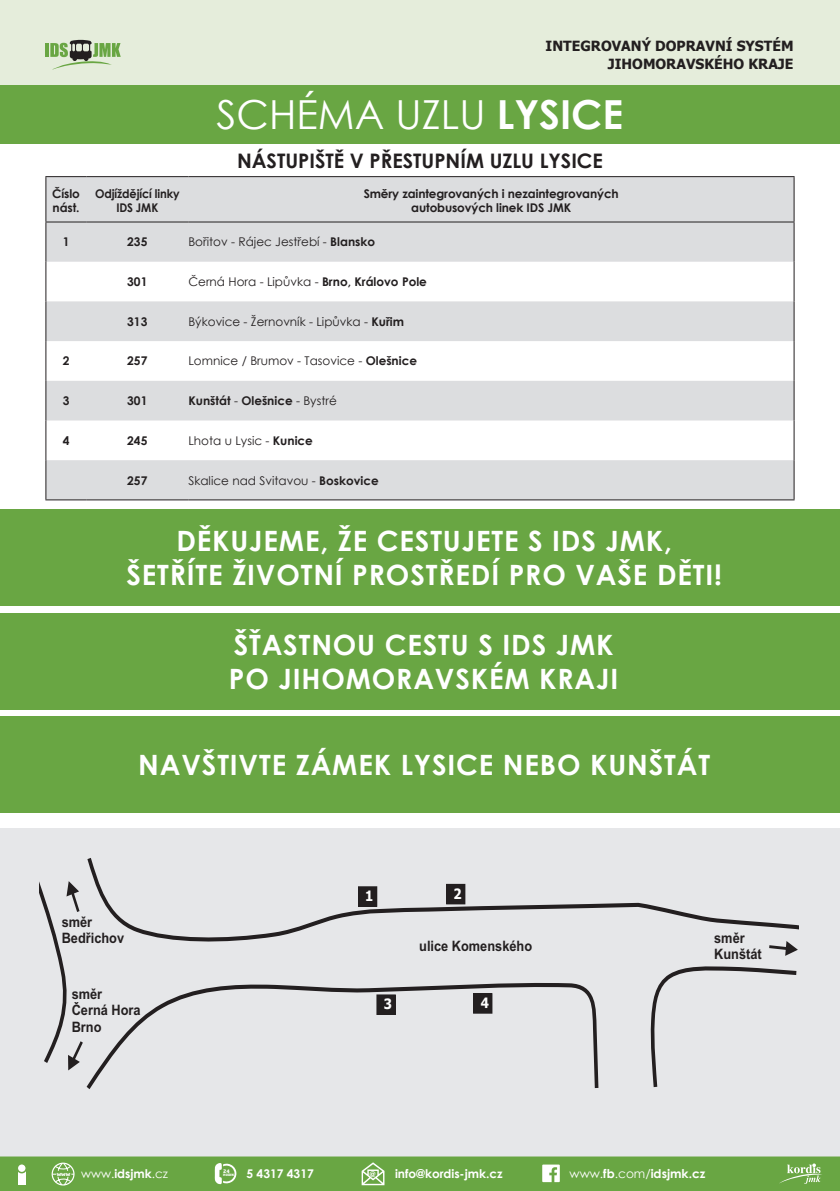
<style>
.page{position:relative;width:840px;height:1191px;background:#fff}
.page>*{position:absolute;margin:0;border:0;box-sizing:border-box;transform-origin:0 0}
.t1{font:40px "Century Gothic";color:#fff}
.t2{font:700 28px "Century Gothic";letter-spacing:.03em;color:#fff}
.t3{font:700 20px "Century Gothic";color:#231f20}
.t4{font:700 14.4px/16px "Arial";color:#231f20;scale:.89 1}
.t5{font:700 14.4px "Tahoma";color:#fff;scale:.89 1}
.t6{font:700 14px "Tahoma";color:#231f20}
.t7{font:700 12.2px "Century Gothic";color:#fff}
.t8{font:12px "Century Gothic";color:#231f20}
.t9{font:700 12px/14.4px "Century Gothic";letter-spacing:-.01em;color:#231f20;text-align:center}
.t10{font:700 12px "Century Gothic";color:#fff}
.t11{font:700 12px "Century Gothic";letter-spacing:-.01em;color:#231f20;scale:.94 1}
.t12{font:12px "Century Gothic";color:#fff}
.t13{font:700 7.6px "Century Gothic";color:#fff}
.t14{font:900 5.2px "Neo Sans";color:#fff}
.t15{font:900 4.8px "Neo Sans";color:#fff;scale:1.04 1}
.t16{font:900 3.2px "Neo Sans";color:#fff;scale:1.04 1}
.s1{font-weight:700}
.s2{font-weight:400}
</style>
<div class="page">
<svg style="left:46px;top:177px;width:747px;height:322px;fill:#dcdddf"></svg>
<hr style="left:45px;top:176px;width:41px;height:1px;background:#231f20">
<hr style="left:45px;top:177px;width:1px;height:44px;background:#231f20">
<hr style="left:86px;top:176px;width:102px;height:1px;background:#231f20">
<hr style="left:188px;top:176px;width:606px;height:1px;background:#231f20">
<hr style="left:793px;top:177px;width:1px;height:44px;background:#231f20">
<hr style="left:45px;top:222px;width:1px;height:40px;background:#231f20">
<hr style="left:793px;top:222px;width:1px;height:40px;background:#231f20">
<hr style="left:45px;top:262px;width:1px;height:39px;background:#231f20">
<hr style="left:793px;top:262px;width:1px;height:39px;background:#231f20">
<hr style="left:45px;top:301px;width:1px;height:40px;background:#231f20">
<hr style="left:793px;top:301px;width:1px;height:40px;background:#231f20">
<hr style="left:45px;top:341px;width:1px;height:40px;background:#231f20">
<hr style="left:793px;top:341px;width:1px;height:40px;background:#231f20">
<hr style="left:45px;top:381px;width:1px;height:39px;background:#231f20">
<hr style="left:793px;top:381px;width:1px;height:39px;background:#231f20">
<hr style="left:45px;top:420px;width:1px;height:40px;background:#231f20">
<hr style="left:793px;top:420px;width:1px;height:40px;background:#231f20">
<hr style="left:45px;top:460px;width:1px;height:39px;background:#231f20">
<hr style="left:793px;top:460px;width:1px;height:39px;background:#231f20">
<hr style="left:45px;top:499px;width:41px;height:1px;background:#231f20">
<hr style="left:86px;top:499px;width:102px;height:1px;background:#231f20">
<hr style="left:188px;top:499px;width:606px;height:1px;background:#231f20">
<hr style="left:45px;top:221px;width:41px;height:1px;background:#231f20">
<hr style="left:86px;top:221px;width:102px;height:1px;background:#231f20">
<hr style="left:188px;top:221px;width:606px;height:1px;background:#231f20">
<div style="left:0;top:85px;width:839px;height:59px;background:#69a643"></div>
<div style="left:1px;top:828px;width:838px;height:331px;background:#e6e7e9"></div>
<svg style="left:40px;top:858px;width:758px;height:231px"></svg>
<svg style="left:766px;top:941px;width:31px;height:15px"></svg>
<svg style="left:68px;top:1038px;width:17px;height:32px"></svg>
<svg style="left:66px;top:881px;width:16px;height:34px"></svg>
<div style="left:1px;top:510px;width:838px;height:96px;background:#69a643"></div>
<svg style="left:0;top:1156px;width:839px;height:35px;background:#70aa4c"></svg>
<div style="left:0;top:0;width:838px;height:85px;background:#e5eddb"></div>
<hr style="left:45px;top:43px;width:4px;height:14px;background:#69a643">
<svg style="left:50px;top:39px;width:71px;height:31px"></svg>
<div style="left:0;top:614px;width:839px;height:96px;background:#69a643"></div>
<div style="left:1px;top:716px;width:838px;height:96px;background:#69a643"></div>
<p class="t6" style="left:545px;top:36px;width:249px">INTEGROVANÝ DOPRAVNÍ SYSTÉM</p>
<p class="t6" style="left:607px;top:54px;width:187px">JIHOMORAVSKÉHO KRAJE</p>
<p class="t1" style="left:216px;top:87px;width:408px">SCHÉMA UZLU <span class="s1">LYSICE</span></p>
<p class="t9" style="left:52px;top:186px;width:29px">Číslo</p>
<p class="t9" style="left:53px;top:200px;width:28px">nást.</p>
<p class="t11" style="left:95px;top:185px;width:91px">Odjíždějící linky</p>
<p class="t11" style="left:116px;top:199px;width:46px">IDS JMK</p>
<p class="t3" style="left:237px;top:146px;width:367px">NÁSTUPIŠTĚ V PŘESTUPNÍM UZLU LYSICE</p>
<p class="t9" style="left:363px;top:186px;width:256px">Směry zaintegrovaných i nezaintegrovaných autobusových linek IDS JMK</p>
<p class="t9" style="left:63px;top:234px;width:8px">1</p>
<p class="t9" style="left:127px;top:234px;width:22px">235</p>
<p class="t8" style="left:188px;top:234px;width:188px">Bořitov - Rájec Jestřebí - <span class="s1">Blansko</span></p>
<p class="t9" style="left:127px;top:274px;width:22px">301</p>
<p class="t8" style="left:188px;top:273px;width:240px">Černá Hora - Lipůvka - <span class="s1">Brno, Královo Pole</span></p>
<p class="t9" style="left:127px;top:314px;width:22px">313</p>
<p class="t8" style="left:188px;top:313px;width:217px">Býkovice - Žernovník - Lipůvka - <span class="s1">Kuřim</span></p>
<p class="t9" style="left:63px;top:353px;width:8px">2</p>
<p class="t9" style="left:127px;top:353px;width:22px">257</p>
<p class="t8" style="left:188px;top:353px;width:230px">Lomnice / Brumov - Tasovice - <span class="s1">Olešnice</span></p>
<p class="t9" style="left:63px;top:393px;width:8px">3</p>
<p class="t9" style="left:127px;top:393px;width:22px">301</p>
<p class="t9" style="left:188px;top:393px;width:150px">Kunštát <span class="s2">-</span> Olešnice <span class="s2">- Bystré</span></p>
<p class="t9" style="left:63px;top:433px;width:8px">4</p>
<p class="t9" style="left:127px;top:433px;width:22px">245</p>
<p class="t8" style="left:188px;top:432px;width:126px">Lhota u Lysic - <span class="s1">Kunice</span></p>
<p class="t9" style="left:127px;top:472px;width:22px">257</p>
<p class="t8" style="left:188px;top:472px;width:192px">Skalice nad Svitavou - <span class="s1">Boskovice</span></p>
<p class="t2" style="left:176px;top:520px;width:497px">DĚKUJEME, ŽE CESTUJETE S IDS JMK,</p>
<p class="t2" style="left:126px;top:554px;width:597px">ŠETŘÍTE ŽIVOTNÍ PROSTŘEDÍ PRO VAŠE DĚTI!</p>
<p class="t2" style="left:233px;top:624px;width:381px">ŠŤASTNOU CESTU S IDS JMK</p>
<p class="t2" style="left:229px;top:658px;width:390px">PO JIHOMORAVSKÉM KRAJI</p>
<p class="t2" style="left:138px;top:743px;width:573px">NAVŠTIVTE ZÁMEK LYSICE NEBO KUNŠTÁT</p>
<p class="t4" style="left:62px;top:913px;width:72px">smìr<br>Bedøichov</p>
<p class="t4" style="left:72px;top:986px;width:79px">smìr<br>Èerná Hora<br>Brno</p>
<p class="t5" style="left:365px;top:887px;width:11px">1</p>
<p class="t5" style="left:453px;top:885px;width:11px">2</p>
<p class="t4" style="left:419px;top:938px;width:128px">ulice Komenského</p>
<p class="t5" style="left:383px;top:996px;width:11px">3</p>
<p class="t5" style="left:480px;top:994px;width:11px">4</p>
<p class="t4" style="left:713px;top:930px;width:55px">smìr<br>Kunštát</p>
<p class="t14" style="left:57px;top:1171px;width:15px">www</p>
<p class="t12" style="left:81px;top:1165px;width:88px">www.<span class="s1">idsjmk</span>.cz</p>
<p class="t15" style="left:223px;top:1168px;width:8px">24</p>
<p class="t16" style="left:223px;top:1173px;width:12px">HODIN</p>
<p class="t10" style="left:246px;top:1164px;width:69px">5 4317 4317</p>
<p class="t13" style="left:370px;top:1168px;width:7px">@</p>
<p class="t10" style="left:395px;top:1164px;width:109px">info@kordis-jmk.cz</p>
<p class="t7" style="left:569px;top:1164px;width:137px"><span class="s2">www.</span>fb<span class="s2">.com/</span>idsjmk.cz</p>
</div>
